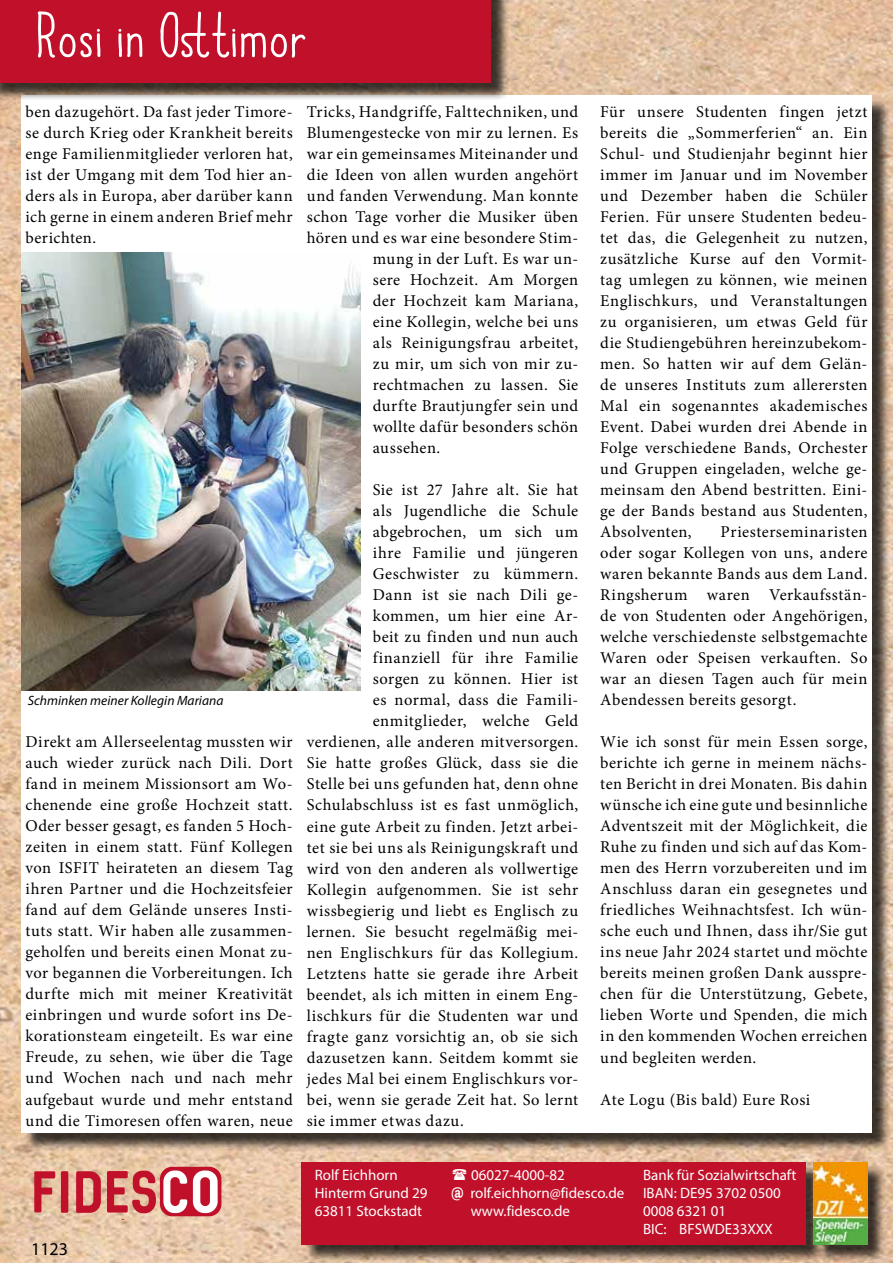
<style>
.page{position:relative;width:893px;height:1263px;background:#fff}
.page>*{position:absolute;margin:0;border:0;box-sizing:border-box;transform-origin:0 0}
.t1{font:60px "Always Together";letter-spacing:.03em;color:#fff}
.t2{font:18px "Myriad Pro";color:#000}
.t3{font:16.5px/21px "Minion Pro";letter-spacing:.03em;color:#000;text-align:justify}
.t4{font:15px/18px "Myriad Pro";color:#fff}
.t5{font:italic 13.5px "Myriad Pro";letter-spacing:.005em;color:#000}
.s1{font-family:"Archivo Narrow";font-weight:700}
</style>
<div class="page">
<img style="left:0;top:0;width:893px;height:1263px">
<div style="left:24px;top:98px;width:866px;height:1054px;background:#000;opacity:.75"></div>
<div style="left:21px;top:96px;width:851px;height:1037px;background:#fff"></div>
<img style="left:881px;top:0;width:12px;height:570px">
<div style="left:304px;top:1164px;width:520px;height:99px;background:#000;opacity:.75"></div>
<div style="left:302px;top:1162px;width:504px;height:82px;background:#c0102a"></div>
<div style="left:0;top:0;width:509px;height:102px;background:#000;opacity:.75"></div>
<div style="left:0;top:0;width:491px;height:83px;background:#c0102a"></div>
<div style="left:160px;top:1167px;width:61px;height:49px;background:#c0102a;border-radius:12px"></div>
<svg style="left:34px;top:1171px;width:21px;height:41px"></svg>
<svg style="left:61px;top:1171px;width:7px;height:42px"></svg>
<svg style="left:76px;top:1171px;width:25px;height:42px"></svg>
<svg style="left:107px;top:1170px;width:49px;height:43px;background:#d06162"></svg>
<svg style="left:163px;top:1170px;width:24px;height:43px"></svg>
<svg style="left:193px;top:1170px;width:25px;height:43px"></svg>
<div style="left:816px;top:1164px;width:70px;height:99px;background:#000;opacity:.75"></div>
<img style="left:814px;top:1162px;width:53px;height:82px">
<img style="left:21px;top:253px;width:339px;height:438px">
<h1 class="t1" style="left:36px;top:-12px;width:272px">Rosi in Osttimor</h1>
<p class="t3" style="left:26px;top:102px;width:269px">ben dazugehört. Da fast jeder Timore&shy;se durch Krieg oder Krankheit bereits enge Familienmitglieder verloren hat, ist der Umgang mit dem Tod hier an&shy;ders als in Europa, aber darüber kann ich gerne in einem anderen Brief mehr berichten.</p>
<p class="t5" style="left:28px;top:692px;width:197px">Schminken meiner Kollegin Mariana</p>
<p class="t3" style="left:26px;top:732px;width:269px">Direkt am Allerseelentag mussten wir auch wieder zurück nach Dili. Dort fand in meinem Missionsort am Wo&shy;chenende eine große Hochzeit statt.<br>Oder besser gesagt, es fanden 5 Hoch&shy;zeiten in einem statt. Fünf Kollegen von ISFIT heirateten an diesem Tag ihren Partner und die Hochzeitsfeier fand auf dem Gelände unseres Insti&shy;tuts statt. Wir haben alle zusammen&shy;geholfen und bereits einen Monat zu&shy;vor begannen die Vorbereitungen. Ich durfte mich mit meiner Kreativität einbringen und wurde sofort ins De&shy;korationsteam eingeteilt. Es war eine Freude, zu sehen, wie über die Tage und Wochen nach und nach mehr aufgebaut wurde und mehr entstand und die Timoresen offen waren, neue</p>
<p class="t3" style="left:307px;top:102px;width:273px">Tricks, Handgriffe, Falttechniken, und</p>
<p class="t3" style="left:307px;top:123px;width:273px">Blumengestecke von mir zu lernen. Es</p>
<p class="t3" style="left:307px;top:144px;width:273px">war ein gemeinsames Miteinander und</p>
<p class="t3" style="left:307px;top:165px;width:273px">die Ideen von allen wurden angehört</p>
<p class="t3" style="left:307px;top:186px;width:273px">und fanden Verwendung. Man konnte</p>
<p class="t3" style="left:307px;top:207px;width:273px">schon Tage vorher die Musiker üben</p>
<p class="t3" style="left:307px;top:228px;width:273px">hören und es war eine besondere Stim-</p>
<p class="t3" style="left:373px;top:249px;width:207px">mung in der Luft. Es war un-</p>
<p class="t3" style="left:373px;top:270px;width:207px">sere Hochzeit. Am Morgen</p>
<p class="t3" style="left:373px;top:291px;width:207px">der Hochzeit kam Mariana,</p>
<p class="t3" style="left:373px;top:312px;width:207px">eine Kollegin, welche bei uns</p>
<p class="t3" style="left:373px;top:333px;width:207px">als Reinigungsfrau arbeitet,</p>
<p class="t3" style="left:373px;top:354px;width:207px">zu mir, um sich von mir zu-</p>
<p class="t3" style="left:373px;top:375px;width:207px">rechtmachen zu lassen. Sie</p>
<p class="t3" style="left:373px;top:396px;width:207px">durfte Brautjungfer sein und</p>
<p class="t3" style="left:373px;top:417px;width:207px">wollte dafür besonders schön</p>
<p class="t3" style="left:373px;top:438px;width:69px">aussehen.</p>
<p class="t3" style="left:373px;top:480px;width:207px">Sie ist 27 Jahre alt. Sie hat</p>
<p class="t3" style="left:373px;top:501px;width:207px">als Jugendliche die Schule</p>
<p class="t3" style="left:373px;top:522px;width:207px">abgebrochen, um sich um</p>
<p class="t3" style="left:373px;top:543px;width:207px">ihre Familie und jüngeren</p>
<p class="t3" style="left:373px;top:564px;width:207px">Geschwister zu kümmern.</p>
<p class="t3" style="left:373px;top:585px;width:207px">Dann ist sie nach Dili ge-</p>
<p class="t3" style="left:373px;top:606px;width:207px">kommen, um hier eine Ar-</p>
<p class="t3" style="left:373px;top:627px;width:207px">beit zu finden und nun auch</p>
<p class="t3" style="left:373px;top:648px;width:207px">finanziell für ihre Familie</p>
<p class="t3" style="left:373px;top:669px;width:207px">sorgen zu können. Hier ist</p>
<p class="t3" style="left:373px;top:690px;width:207px">es normal, dass die Famili-</p>
<p class="t3" style="left:373px;top:711px;width:207px">enmitglieder, welche Geld</p>
<p class="t3" style="left:307px;top:732px;width:273px">verdienen, alle anderen mitversorgen.</p>
<p class="t3" style="left:307px;top:753px;width:273px">Sie hatte großes Glück, dass sie die</p>
<p class="t3" style="left:307px;top:774px;width:273px">Stelle bei uns gefunden hat, denn ohne</p>
<p class="t3" style="left:307px;top:795px;width:273px">Schulabschluss ist es fast unmöglich,</p>
<p class="t3" style="left:307px;top:816px;width:273px">eine gute Arbeit zu finden. Jetzt arbei-</p>
<p class="t3" style="left:307px;top:837px;width:273px">tet sie bei uns als Reinigungskraft und</p>
<p class="t3" style="left:307px;top:858px;width:273px">wird von den anderen als vollwertige</p>
<p class="t3" style="left:307px;top:879px;width:273px">Kollegin aufgenommen. Sie ist sehr</p>
<p class="t3" style="left:307px;top:900px;width:273px">wissbegierig und liebt es Englisch zu</p>
<p class="t3" style="left:307px;top:921px;width:273px">lernen. Sie besucht regelmäßig mei-</p>
<p class="t3" style="left:307px;top:942px;width:273px">nen Englischkurs für das Kollegium.</p>
<p class="t3" style="left:307px;top:963px;width:273px">Letztens hatte sie gerade ihre Arbeit</p>
<p class="t3" style="left:307px;top:984px;width:273px">beendet, als ich mitten in einem Eng-</p>
<p class="t3" style="left:307px;top:1005px;width:273px">lischkurs für die Studenten war und</p>
<p class="t3" style="left:307px;top:1026px;width:273px">fragte ganz vorsichtig an, ob sie sich</p>
<p class="t3" style="left:307px;top:1047px;width:273px">dazusetzen kann. Seitdem kommt sie</p>
<p class="t3" style="left:307px;top:1068px;width:273px">jedes Mal bei einem Englischkurs vor-</p>
<p class="t3" style="left:307px;top:1089px;width:273px">bei, wenn sie gerade Zeit hat. So lernt</p>
<p class="t3" style="left:307px;top:1110px;width:159px">sie immer etwas dazu.</p>
<p class="t3" style="left:600px;top:102px;width:269px">Für unsere Studenten fingen jetzt bereits die „Sommerferien“ an. Ein Schul- und Studienjahr beginnt hier immer im Januar und im November und Dezember haben die Schüler Ferien. Für unsere Studenten bedeu&shy;tet das, die Gelegenheit zu nutzen, zusätzliche Kurse auf den Vormit&shy;tag umlegen zu können, wie meinen Englischkurs, und Veranstaltungen zu organisieren, um etwas Geld für die Studiengebühren hereinzubekom&shy;men. So hatten wir auf dem Gelän&shy;de unseres Instituts zum allerersten Mal ein sogenanntes akademisches Event. Dabei wurden drei Abende in Folge verschiedene Bands, Orchester und Gruppen eingeladen, welche ge&shy;meinsam den Abend bestritten. Eini&shy;ge der Bands bestand aus Studenten, Absolventen,</p>
<p class="t3" style="left:600px;top:522px;width:269px;text-indent:120px">Priesterseminaristen oder sogar Kollegen von uns, andere waren bekannte Bands aus dem Land.<br>Ringsherum waren Verkaufsstän&shy;de von Studenten oder Angehörigen, welche verschiedenste selbstgemachte Waren oder Speisen verkauften. So war an diesen Tagen auch für mein Abendessen bereits gesorgt.</p>
<p class="t3" style="left:600px;top:732px;width:269px">Wie ich sonst für mein Essen sorge, berichte ich gerne in meinem nächs&shy;ten Bericht in drei Monaten. Bis dahin wünsche ich eine gute und besinnliche Adventszeit mit der Möglichkeit, die Ruhe zu finden und sich auf das Kom&shy;men des Herrn vorzubereiten und im Anschluss daran ein gesegnetes und friedliches Weihnachtsfest. Ich wün&shy;sche euch und Ihnen, dass ihr/Sie gut ins neue Jahr 2024 startet und möchte bereits meinen großen Dank ausspre&shy;chen für die Unterstützung, Gebete, lieben Worte und Spenden, die mich in den kommenden Wochen erreichen und begleiten werden.</p>
<p class="t3" style="left:600px;top:1089px;width:212px">Ate Logu (Bis bald) Eure Rosi</p>
<p class="t2" style="left:31px;top:1238px;width:38px">1123</p>
<p class="t4" style="left:315px;top:1165px;width:114px">Rolf Eichhorn<br>Hinterm Grund 29<br>63811 Stockstadt</p>
<p class="t4" style="left:471px;top:1165px;width:95px">06027-4000-82</p>
<p class="t4" style="left:452px;top:1183px;width:174px"><span class="s1">@</span> rolf.eichhorn@fidesco.de</p>
<p class="t4" style="left:471px;top:1201px;width:101px">www.fidesco.de</p>
<p class="t4" style="left:643px;top:1165px;width:155px">Bank für Sozialwirtschaft<br>IBAN: DE95 3702 0500<br>0008 6321 01<br>BIC: BFSWDE33XXX</p>
</div>
